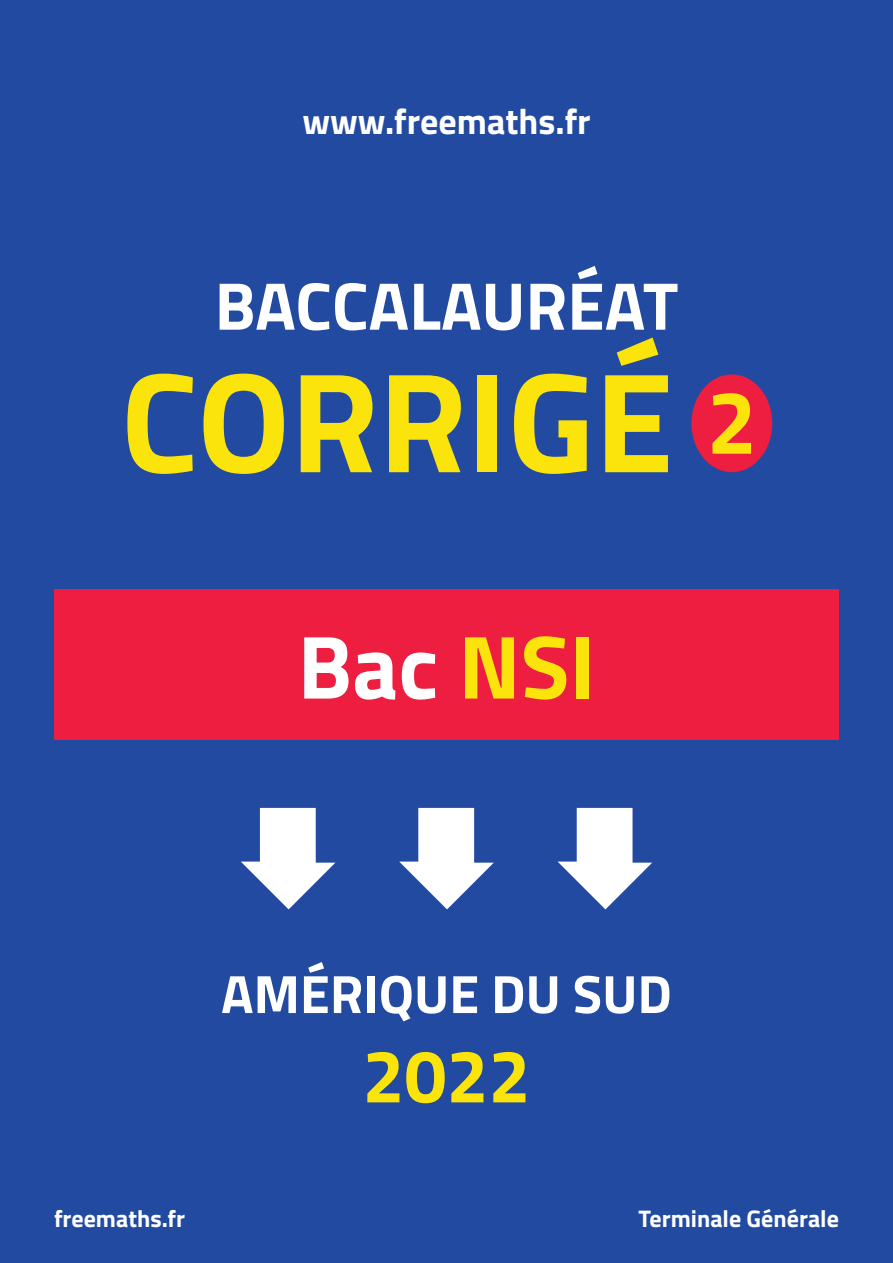
<style>
.page{position:relative;width:893px;height:1263px;background:#214aa0}
.page>*{position:absolute;margin:0;border:0;box-sizing:border-box;transform-origin:0 0}
.t1{font:700 142.5px "Titillium";color:#fbe30c}
.t2{font:700 90px "Titillium";color:#fff}
.t3{font:700 75px "Titillium";color:#fbe30c}
.t4{font:700 67.5px "Titillium";color:#fff}
.t5{font:700 54px "Titillium";color:#fff}
.t6{font:700 36px "Titillium";color:#fff}
.t7{font:700 24px "Titillium";color:#fff}
.s1{font-size:90px}
.s2{color:#fbe30c}
</style>
<div class="page">
<div style="left:691px;top:374px;width:81px;height:98px;background:#ed1e40;border-radius:50%"></div>
<svg style="left:241px;top:808px;width:94px;height:101px"></svg>
<svg style="left:399px;top:808px;width:95px;height:101px"></svg>
<svg style="left:558px;top:808px;width:94px;height:101px"></svg>
<div style="left:54px;top:589px;width:785px;height:151px;background:#ed1e40"></div>
<h3 class="t6" style="left:302px;top:94px;width:290px">www.freemaths.fr</h3>
<h3 class="t4" style="left:215px;top:254px;width:465px">BACCALAURÉAT</h3>
<h1 class="t1" style="left:121px;top:313px;width:638px">CORRIGÉ <span class="s1">2</span></h1>
<h2 class="t2" style="left:298px;top:598px;width:299px">Bac <span class="s2">NSI</span></h2>
<p class="t5" style="left:221px;top:953px;width:452px">AMÉRIQUE DU SUD</p>
<h3 class="t3" style="left:362px;top:1019px;width:169px">2022</h3>
<p class="t7" style="left:54px;top:1200px;width:133px">freemaths.fr</p>
<p class="t7" style="left:639px;top:1200px;width:202px">Terminale Générale</p>
</div>
